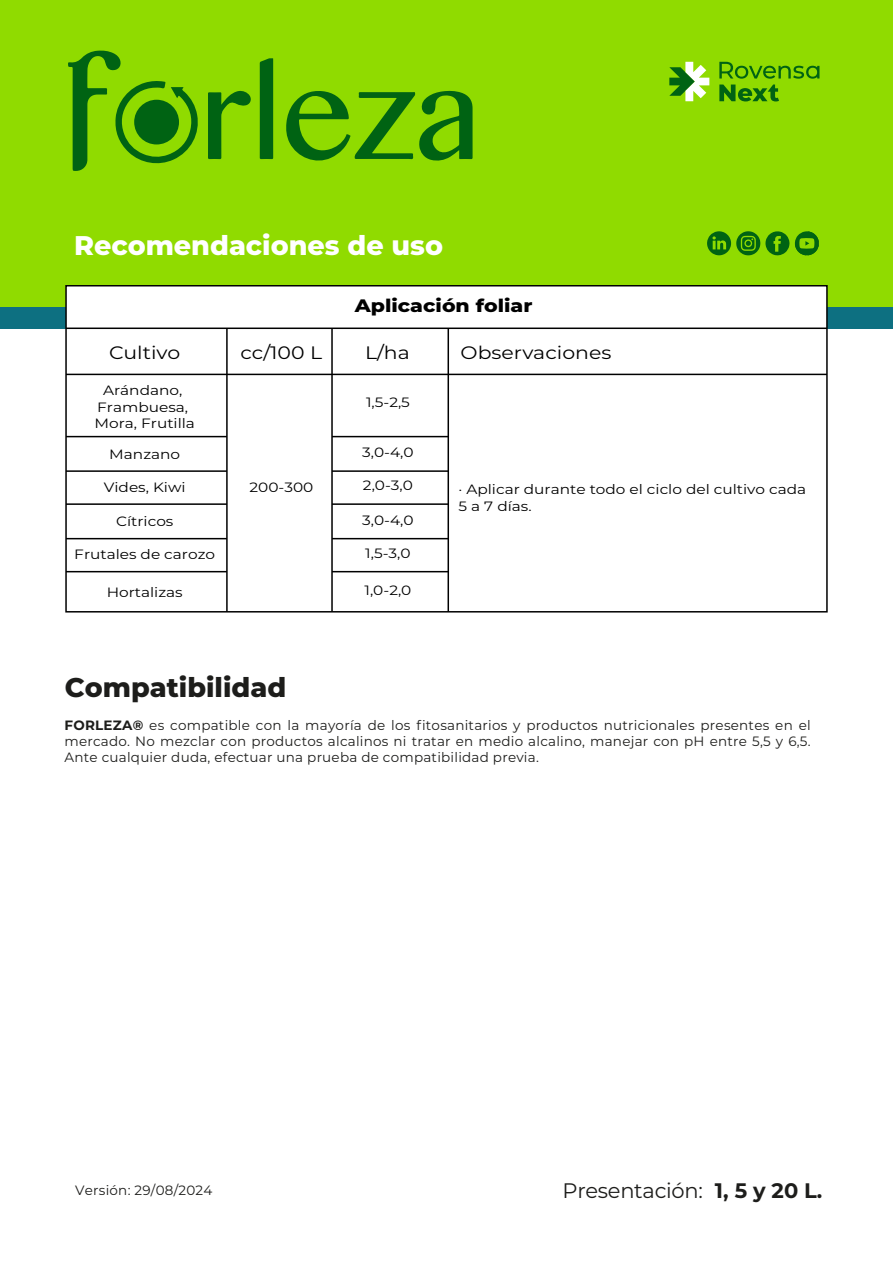
<style>
.page{position:relative;width:893px;height:1264px;background:#fff}
.page>*{position:absolute;margin:0;border:0;box-sizing:border-box;transform-origin:0 0}
.t1{font:800 27px "Montserrat";color:#fff}
.t2{font:800 27px "Montserrat";color:#1d1d1b}
.t3{font:21px "Montserrat";letter-spacing:-.015em;color:#1d1d1b}
.t4{font:18px "Montserrat";color:#000;scale:1.13 1}
.t5{font:800 18px "Montserrat";color:#000;scale:1.13 1}
.t6{font:13.5px/16.2px "Montserrat";letter-spacing:.015em;color:#1d1d1b;text-align:justify}
.t7{font:13.5px/16.2px "Montserrat";color:#000;text-align:center;scale:1.13 1}
.s1{font-weight:700}
</style>
<div class="page">
<div style="left:0;top:0;width:892px;height:307px;background:#90db00"></div>
<svg style="left:669px;top:62px;width:40px;height:39px"></svg>
<svg style="left:719px;top:62px;width:100px;height:39px"></svg>
<div style="left:0;top:307px;width:892px;height:22px;background:#0d7081"></div>
<svg style="left:707px;top:231px;width:23px;height:24px"></svg>
<svg style="left:736px;top:231px;width:82px;height:24px"></svg>
<div style="left:65px;top:285px;width:762px;height:327px;background:#fff;border:2px solid #000"></div>
<hr style="left:447px;top:328px;width:2px;height:283px;background:#000">
<hr style="left:66px;top:373px;width:760px;height:2px;background:#000">
<hr style="left:66px;top:327px;width:760px;height:2px;background:#000">
<hr style="left:226px;top:328px;width:1px;height:283px;background:#000">
<hr style="left:331px;top:328px;width:1px;height:283px;background:#000">
<hr style="left:332px;top:436px;width:116px;height:1px;background:#000">
<hr style="left:332px;top:470px;width:116px;height:2px;background:#000">
<hr style="left:332px;top:503px;width:116px;height:2px;background:#000">
<hr style="left:332px;top:538px;width:116px;height:1px;background:#000">
<hr style="left:332px;top:571px;width:116px;height:1px;background:#000">
<hr style="left:66px;top:436px;width:161px;height:1px;background:#000">
<hr style="left:66px;top:470px;width:161px;height:2px;background:#000">
<hr style="left:66px;top:503px;width:161px;height:2px;background:#000">
<hr style="left:66px;top:538px;width:161px;height:1px;background:#000">
<hr style="left:66px;top:571px;width:161px;height:1px;background:#000">
<svg style="left:286px;top:90px;width:186px;height:71px"></svg>
<svg style="left:68px;top:50px;width:130px;height:121px"></svg>
<svg style="left:260px;top:58px;width:13px;height:101px"></svg>
<svg style="left:208px;top:90px;width:43px;height:69px"></svg>
<h1 class="t1" style="left:74px;top:226px;width:370px">Recomendaciones de uso</h1>
<h3 class="t5" style="left:355px;top:292px;width:158px">Aplicación foliar</h3>
<h3 class="t4" style="left:240px;top:340px;width:74px">cc/100 L</h3>
<h3 class="t4" style="left:365px;top:340px;width:41px">L/ha</h3>
<h3 class="t4" style="left:109px;top:340px;width:64px">Cultivo</h3>
<h3 class="t4" style="left:460px;top:340px;width:135px">Observaciones</h3>
<p class="t7" style="left:94px;top:382px;width:90px">Arándano,<br>Frambuesa,<br>Mora, Frutilla</p>
<p class="t7" style="left:366px;top:394px;width:40px">1,5-2,5</p>
<p class="t7" style="left:109px;top:445px;width:64px">Manzano</p>
<p class="t7" style="left:362px;top:443px;width:47px">3,0-4,0</p>
<p class="t7" style="left:104px;top:478px;width:74px">Vides, Kiwi</p>
<p class="t7" style="left:249px;top:478px;width:58px">200-300</p>
<p class="t7" style="left:363px;top:476px;width:46px">2,0-3,0</p>
<p class="t7" style="left:116px;top:512px;width:52px">Cítricos</p>
<p class="t7" style="left:362px;top:511px;width:47px">3,0-4,0</p>
<p class="t7" style="left:74px;top:545px;width:126px">Frutales de carozo</p>
<p class="t7" style="left:365px;top:544px;width:42px">1,5-3,0</p>
<p class="t7" style="left:107px;top:583px;width:69px">Hortalizas</p>
<p class="t7" style="left:364px;top:581px;width:43px">1,0-2,0</p>
<p class="t7" style="left:458px;top:481px;width:309px;text-align:left">· Aplicar durante todo el ciclo del cultivo cada<br>5 a 7 días.</p>
<h1 class="t2" style="left:65px;top:667px;width:223px">Compatibilidad</h1>
<p class="t6" style="left:64px;top:716px;width:747px"><span class="s1">FORLEZA®</span> es compatible con la mayoría de los fitosanitarios y productos nutricionales presentes en el mercado. No mezclar con productos alcalinos ni tratar en medio alcalino, manejar con pH entre 5,5 y 6,5.<br>Ante cualquier duda, efectuar una prueba de compatibilidad previa.</p>
<p class="t6" style="left:75px;top:1181px;width:139px">Versión: 29/08/2024</p>
<h2 class="t3" style="left:562px;top:1175px;width:261px">Presentación: <span class="s1">1, 5 y 20 L.</span></h2>
</div>
